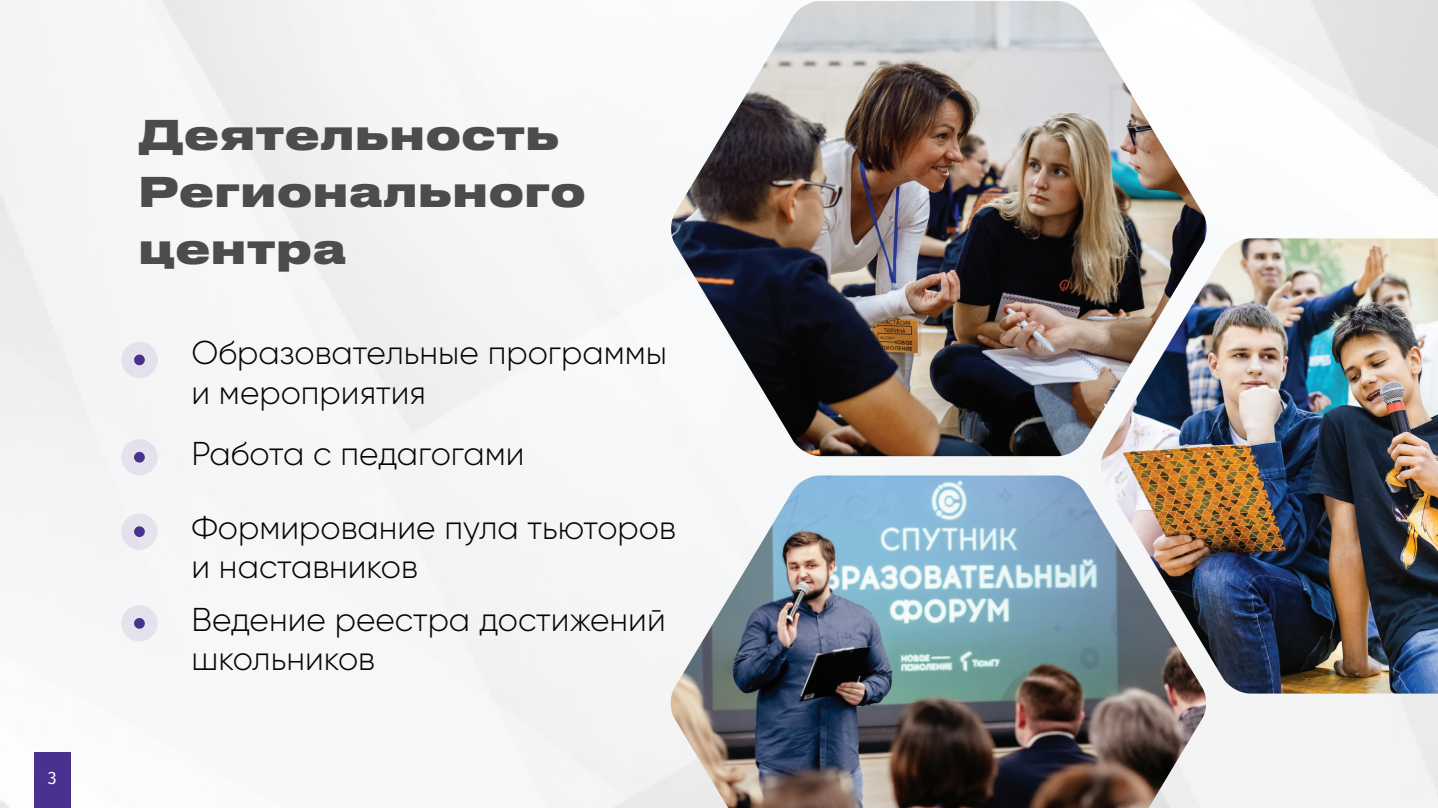
<style>
.page{position:relative;width:1438px;height:808px;background:#fff}
.page>*{position:absolute;margin:0;border:0;box-sizing:border-box;transform-origin:0 0}
.t1{font:800 40.5px/57px "Druk Text Wide Cyr";color:#4c4c4c}
.t2{font:300 33px/39.6px "Gilroy";color:#040503}
.t3{font:18px "Fira Sans";color:#fff}
</style>
<div class="page">
<img style="left:0;top:0;width:1437px;height:808px">
<div style="left:121px;top:439px;width:37px;height:36px;background:#e4e2ec;border-radius:50%"></div>
<div style="left:121px;top:513px;width:37px;height:37px;background:#e4e2ec;border-radius:50%"></div>
<div style="left:121px;top:605px;width:37px;height:36px;background:#e4e2ec;border-radius:50%"></div>
<div style="left:34px;top:752px;width:36px;height:56px;background:#49328f"></div>
<img style="left:669px;top:1px;width:538px;height:455px">
<img style="left:669px;top:475px;width:538px;height:333px">
<img style="left:1099px;top:238px;width:338px;height:455px">
<div style="left:121px;top:342px;width:37px;height:36px;background:#e3e1eb;border-radius:50%"></div>
<div style="left:134px;top:354px;width:11px;height:11px;background:#49328f;border-radius:50%"></div>
<div style="left:134px;top:452px;width:11px;height:11px;background:#49328f;border-radius:50%"></div>
<div style="left:134px;top:526px;width:11px;height:11px;background:#49328f;border-radius:50%"></div>
<div style="left:134px;top:618px;width:11px;height:11px;background:#49328f;border-radius:50%"></div>
<p class="t3" style="left:48px;top:764px;width:10px">3</p>
<p class="t1" style="left:138px;top:102px;width:449px">Деятельность<br>Регионального центра</p>
<p class="t2" style="left:191px;top:333px;width:477px">Образовательные программы и мероприятия</p>
<p class="t2" style="left:191px;top:434px;width:334px">Работа с педагогами</p>
<p class="t2" style="left:191px;top:507px;width:486px">Формирование пула тьюторов и наставников</p>
<p class="t2" style="left:191px;top:599px;width:476px">Ведение реестра достижений школьников</p>
</div>
